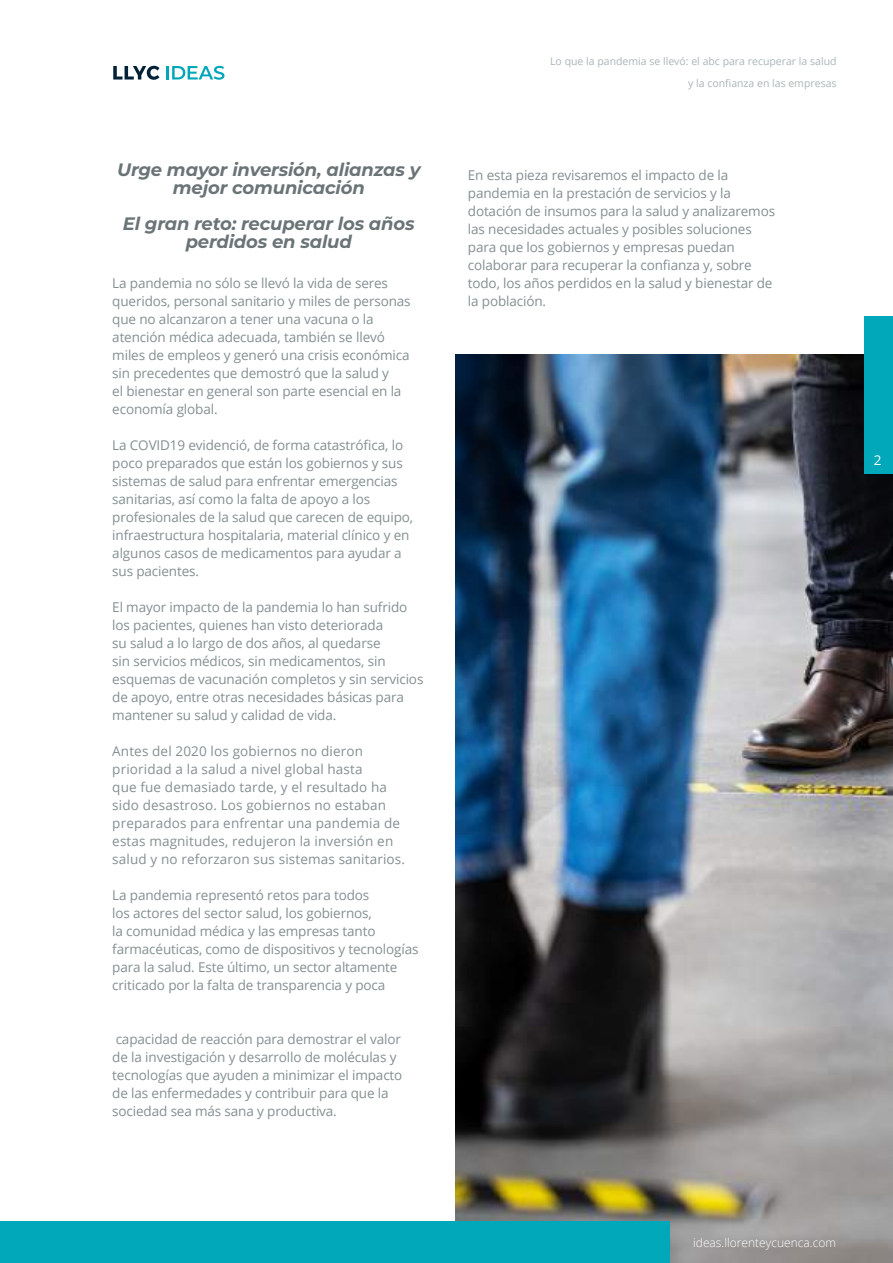
<style>
.page{position:relative;width:893px;height:1263px;background:#fff}
.page>*{position:absolute;margin:0;border:0;box-sizing:border-box;transform-origin:0 0}
.t1{font:italic 700 18px/18px "Montserrat";letter-spacing:-.01em;color:#6a7476;text-align:center}
.t2{font:13.5px/18px "Open Sans";letter-spacing:-.01em;color:#848f91}
.t3{font:13.5px/18px "Open Sans";letter-spacing:.01em;color:#848f91}
.t4{font:13.5px "Open Sans";color:#fff}
.t5{font:300 12px "Open Sans";color:#fff}
.t6{font:10.5px/22px "Open Sans";color:#aab5b7;text-align:right}
</style>
<div class="page">
<img style="left:456px;top:355px;width:437px;height:908px">
<div style="left:864px;top:316px;width:29px;height:158px;background:#00a8b9"></div>
<div style="left:0;top:1221px;width:669px;height:42px;background:#00a8b9"></div>
<svg style="left:166px;top:66px;width:58px;height:14px"></svg>
<svg style="left:113px;top:66px;width:46px;height:14px"></svg>
<h1 class="t1" style="left:117px;top:160px;width:305px">Urge mayor inversión, alianzas y mejor comunicación</h1>
<h1 class="t1" style="left:123px;top:214px;width:293px">El gran reto: recuperar los años perdidos en salud</h1>
<p class="t2" style="left:112px;top:274px;width:300px">La pandemia no sólo se llevó la vida de seres queridos, personal sanitario y miles de personas que no alcanzaron a tener una vacuna o la atención médica adecuada, también se llevó miles de empleos y generó una crisis económica sin precedentes que demostró que la salud y<br>el bienestar en general son parte esencial en la economía global.</p>
<p class="t2" style="left:112px;top:436px;width:302px">La COVID19 evidenció, de forma catastrófica, lo poco preparados que están los gobiernos y sus sistemas de salud para enfrentar emergencias sanitarias, así como la falta de apoyo a los profesionales de la salud que carecen de equipo, infraestructura hospitalaria, material clínico y en algunos casos de medicamentos para ayudar a sus pacientes.</p>
<p class="t2" style="left:112px;top:598px;width:313px">El mayor impacto de la pandemia lo han sufrido los pacientes, quienes han visto deteriorada<br>su salud a lo largo de dos años, al quedarse<br>sin servicios médicos, sin medicamentos, sin esquemas de vacunación completos y sin servicios de apoyo, entre otras necesidades básicas para mantener su salud y calidad de vida.</p>
<p class="t3" style="left:112px;top:742px;width:294px">Antes del 2020 los gobiernos no dieron prioridad a la salud a nivel global hasta<br>que fue demasiado tarde, y el resultado ha sido desastroso. Los gobiernos no estaban preparados para enfrentar una pandemia de estas magnitudes, redujeron la inversión en salud y no reforzaron sus sistemas sanitarios.</p>
<p class="t2" style="left:112px;top:886px;width:308px">La pandemia representó retos para todos<br>los actores del sector salud, los gobiernos,<br>la comunidad médica y las empresas tanto farmacéuticas, como de dispositivos y tecnologías para la salud. Este último, un sector altamente criticado por la falta de transparencia y poca</p>
<p class="t2" style="left:112px;top:1030px;width:292px">capacidad de reacción para demostrar el valor de la investigación y desarrollo de moléculas y tecnologías que ayuden a minimizar el impacto de las enfermedades y contribuir para que la sociedad sea más sana y productiva.</p>
<p class="t6" style="left:550px;top:50px;width:288px">Lo que la pandemia se llevó: el abc para recuperar la salud y la confianza en las empresas</p>
<p class="t2" style="left:468px;top:166px;width:309px">En esta pieza revisaremos el impacto de la pandemia en la prestación de servicios y la dotación de insumos para la salud y analizaremos las necesidades actuales y posibles soluciones para que los gobiernos y empresas puedan colaborar para recuperar la confianza y, sobre todo, los años perdidos en la salud y bienestar de la población.</p>
<p class="t4" style="left:874px;top:451px;width:9px">2</p>
<p class="t5" style="left:693px;top:1234px;width:144px">ideas.llorenteycuenca.com</p>
</div>
